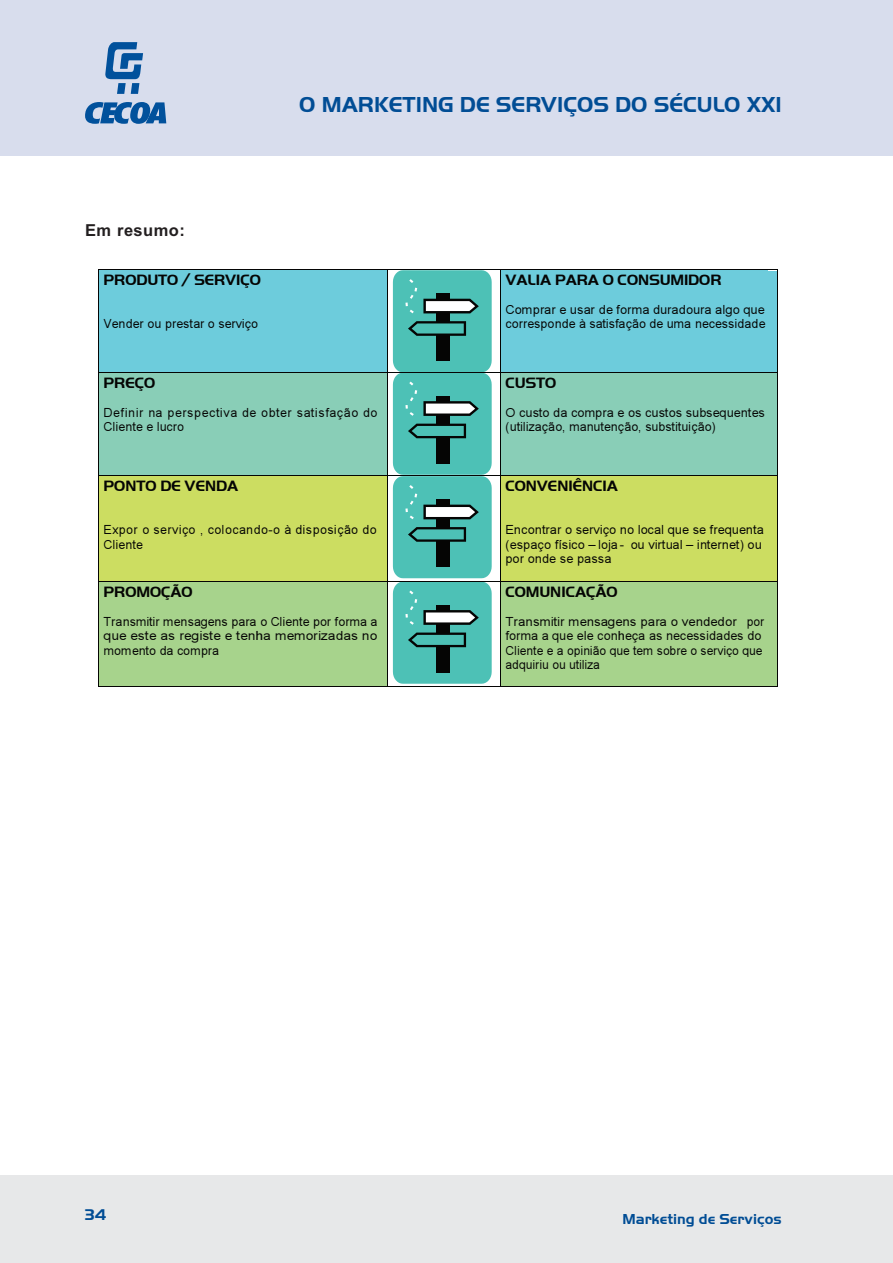
<style>
.page{position:relative;width:893px;height:1263px;background:#fff}
.page>*{position:absolute;margin:0;border:0;box-sizing:border-box;transform-origin:0 0}
.t1{font:700 22.5px "Handel Got D";color:#014d95}
.t2{font:700 16.5px "Arial";letter-spacing:.03em;color:#231f20}
.t3{font:15.45px "Handel Got D Bold+T42+NBDTZF";color:#050504}
.t4{font:700 15px "Handel Got D";color:#014d95}
.t5{font:15px "Handel Gothic BT";color:#014d95}
.t6{font:12.75px/14.4px "Arial MT+T42+QATQRY";letter-spacing:-.005em;color:#050504}
.t7{font:12.75px/14.4px "Arial MT+T42+QATQRY";letter-spacing:-.005em;color:#050504;scale:1.06 1}
.t8{font:12.75px/14.4px "Arial MT+T42+QATQRY";letter-spacing:.035em;color:#050504}
.t9{font:12.75px/14.4px "Arial MT+T42+QATQRY";letter-spacing:.025em;color:#050504}
</style>
<div class="page">
<div style="left:0;top:0;width:893px;height:155px;background:#d8dded"></div>
<div style="left:0;top:1175px;width:893px;height:88px;background:#e7e8e9"></div>
<svg style="left:105px;top:42px;width:38px;height:52px"></svg>
<svg style="left:85px;top:102px;width:81px;height:22px"></svg>
<div style="left:99px;top:270px;width:5px;height:61px;background:#6dccdc"></div>
<div style="left:382px;top:270px;width:5px;height:61px;background:#6dccdc"></div>
<div style="left:99px;top:331px;width:288px;height:41px;background:#6dccdc"></div>
<div style="left:104px;top:270px;width:278px;height:18px;background:#6dccdc"></div>
<div style="left:104px;top:288px;width:278px;height:15px;background:#6dccdc"></div>
<div style="left:104px;top:303px;width:278px;height:14px;background:#6dccdc"></div>
<div style="left:104px;top:317px;width:278px;height:14px;background:#6dccdc"></div>
<hr style="left:501px;top:270px;width:4px;height:76px;background:#6dccdc">
<div style="left:501px;top:271px;width:276px;height:101px;background:#6dccdc"></div>
<div style="left:505px;top:270px;width:263px;height:18px;background:#6dccdc"></div>
<hr style="left:99px;top:269px;width:288px;height:1px;background:#050504">
<hr style="left:388px;top:269px;width:112px;height:1px;background:#050504">
<hr style="left:501px;top:269px;width:276px;height:1px;background:#050504">
<hr style="left:99px;top:270px;width:1px;height:102px;background:#050504">
<hr style="left:500px;top:270px;width:1px;height:102px;background:#050504">
<hr style="left:777px;top:270px;width:1px;height:102px;background:#050504">
<div style="left:99px;top:373px;width:5px;height:62px;background:#89ceb7"></div>
<div style="left:382px;top:373px;width:5px;height:62px;background:#89ceb7"></div>
<div style="left:99px;top:435px;width:288px;height:40px;background:#89ceb7"></div>
<div style="left:104px;top:373px;width:278px;height:18px;background:#89ceb7"></div>
<div style="left:104px;top:391px;width:278px;height:14px;background:#89ceb7"></div>
<div style="left:104px;top:405px;width:278px;height:15px;background:#89ceb7"></div>
<div style="left:104px;top:420px;width:278px;height:15px;background:#89ceb7"></div>
<hr style="left:501px;top:373px;width:4px;height:76px;background:#89ceb7">
<div style="left:505px;top:373px;width:272px;height:102px;background:#89ceb7"></div>
<hr style="left:99px;top:372px;width:288px;height:1px;background:#050504">
<hr style="left:388px;top:372px;width:112px;height:1px;background:#050504">
<hr style="left:501px;top:372px;width:276px;height:1px;background:#050504">
<hr style="left:99px;top:373px;width:1px;height:102px;background:#050504">
<hr style="left:500px;top:373px;width:1px;height:102px;background:#050504">
<hr style="left:777px;top:373px;width:1px;height:102px;background:#050504">
<div style="left:99px;top:476px;width:5px;height:76px;background:#ccdd61"></div>
<div style="left:382px;top:476px;width:5px;height:76px;background:#ccdd61"></div>
<div style="left:99px;top:552px;width:288px;height:29px;background:#ccdd61"></div>
<div style="left:104px;top:476px;width:278px;height:18px;background:#ccdd61"></div>
<div style="left:104px;top:494px;width:278px;height:15px;background:#ccdd61"></div>
<div style="left:104px;top:509px;width:278px;height:14px;background:#ccdd61"></div>
<div style="left:104px;top:523px;width:278px;height:14px;background:#ccdd61"></div>
<div style="left:104px;top:537px;width:278px;height:15px;background:#ccdd61"></div>
<hr style="left:501px;top:476px;width:4px;height:105px;background:#ccdd61">
<div style="left:505px;top:476px;width:272px;height:106px;background:#ccdd61"></div>
<hr style="left:99px;top:475px;width:288px;height:1px;background:#050504">
<hr style="left:388px;top:475px;width:112px;height:1px;background:#050504">
<hr style="left:501px;top:475px;width:276px;height:1px;background:#050504">
<hr style="left:99px;top:476px;width:1px;height:105px;background:#050504">
<hr style="left:500px;top:476px;width:1px;height:105px;background:#050504">
<hr style="left:777px;top:476px;width:1px;height:105px;background:#050504">
<div style="left:99px;top:582px;width:5px;height:76px;background:#a7d38c"></div>
<div style="left:382px;top:582px;width:5px;height:76px;background:#a7d38c"></div>
<div style="left:99px;top:658px;width:288px;height:28px;background:#a7d38c"></div>
<div style="left:104px;top:582px;width:278px;height:18px;background:#a7d38c"></div>
<div style="left:104px;top:600px;width:278px;height:14px;background:#a7d38c"></div>
<div style="left:104px;top:614px;width:278px;height:15px;background:#a7d38c"></div>
<div style="left:104px;top:629px;width:278px;height:14px;background:#a7d38c"></div>
<div style="left:104px;top:643px;width:278px;height:15px;background:#a7d38c"></div>
<hr style="left:501px;top:582px;width:4px;height:104px;background:#a7d38c">
<div style="left:505px;top:582px;width:272px;height:104px;background:#a7d38c"></div>
<hr style="left:99px;top:581px;width:288px;height:1px;background:#050504">
<hr style="left:388px;top:581px;width:112px;height:1px;background:#050504">
<hr style="left:501px;top:581px;width:276px;height:1px;background:#050504">
<hr style="left:99px;top:582px;width:1px;height:104px;background:#050504">
<hr style="left:99px;top:686px;width:288px;height:1px;background:#050504">
<svg style="left:387px;top:269px;width:105px;height:418px;background:#54aaa1"></svg>
<hr style="left:388px;top:686px;width:112px;height:1px;background:#050504">
<hr style="left:500px;top:582px;width:1px;height:104px;background:#050504">
<hr style="left:501px;top:686px;width:276px;height:1px;background:#050504">
<hr style="left:777px;top:582px;width:1px;height:104px;background:#050504">
<h1 class="t1" style="left:299px;top:91px;width:484px">O MARKETING DE SERVIÇOS DO SÉCULO XXI</h1>
<p class="t2" style="left:85px;top:221px;width:101px">Em resumo:</p>
<p class="t3" style="left:104px;top:271px;width:159px">PRODUTO / SERVIÇO</p>
<p class="t6" style="left:104px;top:317px;width:156px">Vender ou prestar o serviço</p>
<p class="t3" style="left:505px;top:271px;width:217px">VALIA PARA O CONSUMIDOR</p>
<p class="t6" style="left:505px;top:303px;width:262px">Comprar e usar de forma duradoura algo que corresponde à satisfação de uma necessidade</p>
<p class="t3" style="left:104px;top:374px;width:53px">PREÇO</p>
<p class="t8" style="left:104px;top:405px;width:276px">Definir na perspectiva de obter satisfação do<br>Cliente e lucro</p>
<p class="t3" style="left:104px;top:477px;width:136px">PONTO DE VENDA</p>
<p class="t9" style="left:104px;top:523px;width:275px">Expor o serviço , colocando-o à disposição do<br>Cliente</p>
<p class="t3" style="left:104px;top:583px;width:91px">PROMOÇÃO</p>
<p class="t6" style="left:104px;top:614px;width:275px;text-align:justify">Transmitir mensagens para o Cliente por forma a que este as registe e tenha memorizadas no momento da compra</p>
<p class="t3" style="left:505px;top:374px;width:52px">CUSTO</p>
<p class="t6" style="left:505px;top:405px;width:261px">O custo da compra e os custos subsequentes (utilização, manutenção, substituição)</p>
<p class="t3" style="left:505px;top:477px;width:114px">CONVENIÊNCIA</p>
<p class="t6" style="left:505px;top:523px;width:260px">Encontrar o serviço no local que se frequenta</p>
<p class="t6" style="left:631px;top:537px;width:133px">ou virtual – internet) ou</p>
<p class="t6" style="left:505px;top:552px;width:108px">por onde se passa</p>
<p class="t6" style="left:505px;top:537px;width:120px">(espaço físico – loja -</p>
<p class="t3" style="left:505px;top:583px;width:114px">COMUNICAÇÃO</p>
<p class="t7" style="left:505px;top:614px;width:246px">Transmitir mensagens para o vendedor por forma a que ele conheça as necessidades do Cliente e a opinião que tem sobre o serviço que adquiriu ou utiliza</p>
<p class="t5" style="left:85px;top:1205px;width:23px">34</p>
<p class="t4" style="left:622px;top:1210px;width:161px">Marketing de Serviços</p>
</div>
